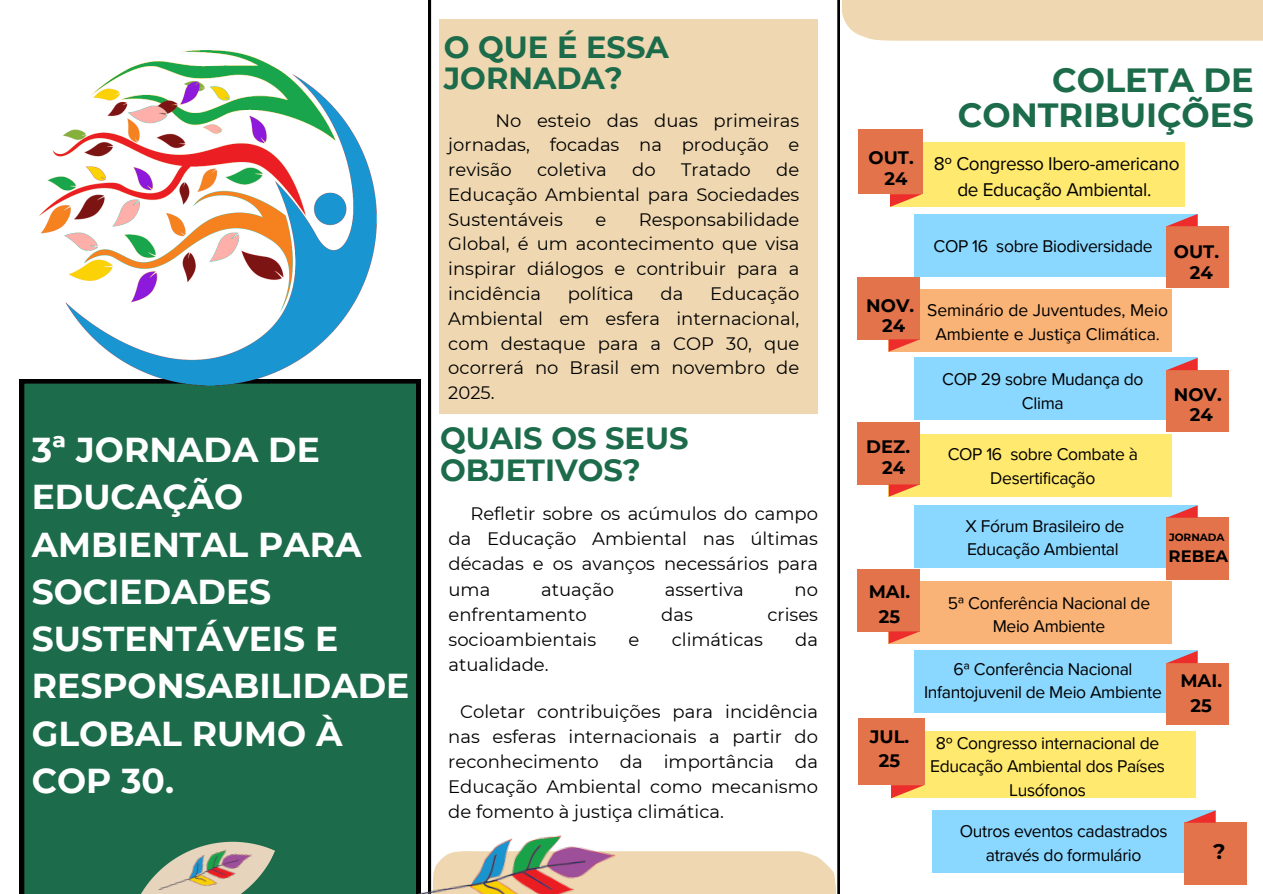
<style>
.page{position:relative;width:1263px;height:894px;background:#fff}
.page>*{position:absolute;margin:0;border:0;box-sizing:border-box;transform-origin:0 0}
.t1{font:700 34.5px/47.2px "Montserrat";color:#fff}
.t2{font:700 33.45px/34.8px "Montserrat";color:#1c6b4a;text-align:right}
.t3{font:700 30.45px/31.5px "Montserrat";color:#1c6b4a}
.t4{font:700 21px "Montserrat";color:#000}
.t5{font:19.05px/25.8px "Proxima Nova";letter-spacing:-.02em;color:#000;text-align:center}
.t6{font:18px/24.8px "Montserrat";color:#000;text-align:justify}
.t7{font:700 18px/20.2px "Montserrat";color:#000;text-align:center}
.t8{font:17.55px/23.7px "Proxima Nova";letter-spacing:-.02em;color:#000;text-align:center}
.t9{font:17.55px/23.7px "Proxima Nova";color:#000;text-align:center}
.t10{font:700 16.5px "Montserrat";color:#000}
.t11{font:700 10.5px "Montserrat";color:#000}
</style>
<div class="page">
<svg style="left:429px;top:0;width:410px;height:893px"></svg>
<div style="left:20px;top:379px;width:400px;height:514px;background:#1c6b4a"></div>
<div style="left:437px;top:754px;width:391px;height:139px;background:#fff"></div>
<div style="left:135px;top:807px;width:140px;height:86px;background:#1c6b4a"></div>
<img style="left:152px;top:839px;width:107px;height:54px">
<div style="left:890px;top:142px;width:295px;height:65px;background:#ffe96e"></div>
<div style="left:858px;top:129px;width:64px;height:65px;background:#e3734b"></div>
<svg style="left:890px;top:194px;width:32px;height:13px"></svg>
<div style="left:889px;top:289px;width:283px;height:62px;background:#fab376"></div>
<div style="left:858px;top:277px;width:62px;height:62px;background:#e3734b"></div>
<svg style="left:889px;top:339px;width:31px;height:12px"></svg>
<div style="left:914px;top:214px;width:283px;height:62px;background:#8ad8ff"></div>
<div style="left:1166px;top:226px;width:63px;height:61px;background:#e3734b"></div>
<svg style="left:1167px;top:214px;width:30px;height:12px"></svg>
<div style="left:914px;top:358px;width:283px;height:62px;background:#8ad8ff"></div>
<div style="left:1166px;top:370px;width:63px;height:61px;background:#e3734b"></div>
<svg style="left:1167px;top:358px;width:30px;height:12px"></svg>
<div style="left:889px;top:434px;width:283px;height:62px;background:#ffe96e"></div>
<div style="left:858px;top:422px;width:62px;height:62px;background:#e3734b"></div>
<svg style="left:889px;top:484px;width:31px;height:12px"></svg>
<div style="left:914px;top:505px;width:283px;height:62px;background:#8ad8ff"></div>
<div style="left:1166px;top:517px;width:63px;height:62px;background:#e3734b"></div>
<svg style="left:1168px;top:505px;width:29px;height:12px"></svg>
<div style="left:889px;top:581px;width:283px;height:62px;background:#fab376"></div>
<div style="left:858px;top:569px;width:62px;height:62px;background:#e3734b"></div>
<svg style="left:889px;top:631px;width:31px;height:12px"></svg>
<div style="left:914px;top:650px;width:283px;height:62px;background:#8ad8ff"></div>
<div style="left:1166px;top:663px;width:63px;height:61px;background:#e3734b"></div>
<svg style="left:1167px;top:651px;width:30px;height:12px"></svg>
<div style="left:891px;top:731px;width:304px;height:67px;background:#ffe96e"></div>
<div style="left:858px;top:718px;width:66px;height:66px;background:#e3734b"></div>
<svg style="left:891px;top:784px;width:33px;height:14px"></svg>
<div style="left:842px;top:0;width:421px;height:41px;background:#efd8b1"></div>
<div style="left:932px;top:810px;width:283px;height:62px;background:#8ad8ff"></div>
<div style="left:1184px;top:822px;width:63px;height:61px;background:#e3734b"></div>
<svg style="left:1186px;top:810px;width:29px;height:12px"></svg>
<div style="left:439px;top:19px;width:379px;height:395px;background:#efd8b1"></div>
<div style="left:433px;top:850px;width:403px;height:43px;background:#efd8b1"></div>
<img style="left:415px;top:822px;width:209px;height:71px">
<img style="left:20px;top:50px;width:376px;height:356px">
<p class="t1" style="left:32px;top:426px;width:379px">3ª JORNADA DE<br>EDUCAÇÃO<br>AMBIENTAL PARA<br>SOCIEDADES<br>SUSTENTÁVEIS E<br>RESPONSABILIDADE<br>GLOBAL RUMO À<br>COP 30.</p>
<h3 class="t3" style="left:444px;top:31px;width:227px">O QUE É ESSA<br>JORNADA?</h3>
<p class="t6" style="left:448px;top:108px;width:353px;text-indent:47px">No esteio das duas primeiras jornadas, focadas na produção e revisão</p>
<p class="t6" style="left:448px;top:157px;width:353px;text-indent:328px">de Educação Ambiental para Sociedades Sustentáveis</p>
<p class="t6" style="left:537px;top:157px;width:71px">coletiva</p>
<p class="t6" style="left:632px;top:157px;width:25px">do</p>
<p class="t6" style="left:681px;top:157px;width:71px">Tratado</p>
<p class="t6" style="left:448px;top:207px;width:353px;text-indent:191px">Responsabilidade Global, é um acontecimento que visa inspirar diálogos e contribuir para a incidência</p>
<p class="t6" style="left:595px;top:207px;width:12px">e</p>
<p class="t6" style="left:448px;top:281px;width:353px;text-indent:262px">Educação Ambiental em esfera internacional, com destaque para a COP 30, que ocorrerá no Brasil em novembro de 2025.</p>
<p class="t6" style="left:568px;top:281px;width:68px">política</p>
<p class="t6" style="left:661px;top:281px;width:24px">da</p>
<p class="t3" style="left:440px;top:422px;width:250px">QUAIS OS SEUS<br>OBJETIVOS?</p>
<h4 class="t6" style="left:448px;top:501px;width:371px;text-indent:22px">Refletir sobre os acúmulos do campo da Educação Ambiental nas últimas décadas e os avanços necessários para uma</h4>
<h4 class="t6" style="left:541px;top:576px;width:74px">atuação</h4>
<h4 class="t6" style="left:665px;top:576px;width:80px">assertiva</h4>
<h4 class="t6" style="left:795px;top:576px;width:25px">no</h4>
<h4 class="t6" style="left:448px;top:601px;width:140px">enfrentamento</h4>
<h4 class="t6" style="left:661px;top:601px;width:33px">das</h4>
<h4 class="t6" style="left:767px;top:601px;width:52px">crises</h4>
<h4 class="t6" style="left:448px;top:626px;width:149px">socioambientais</h4>
<h4 class="t6" style="left:629px;top:626px;width:12px">e</h4>
<h4 class="t6" style="left:672px;top:626px;width:93px">climáticas</h4>
<h4 class="t6" style="left:795px;top:626px;width:24px">da</h4>
<h4 class="t6" style="left:448px;top:651px;width:102px">atualidade.</h4>
<h4 class="t6" style="left:448px;top:699px;width:371px;text-indent:12px">Coletar contribuições para incidência nas esferas internacionais a partir do reconhecimento da importância da Educação Ambiental como mecanismo de fomento à justiça climática.</h4>
<h2 class="t7" style="left:868px;top:148px;width:47px">OUT.<br>24</h2>
<h4 class="t2" style="left:958px;top:63px;width:297px">COLETA DE<br>CONTRIBUIÇÕES</h4>
<h2 class="t5" style="left:934px;top:151px;width:247px">8º Congresso Ibero-americano de Educação Ambiental.</h2>
<p class="t7" style="left:866px;top:295px;width:49px">NOV.<br>24</p>
<p class="t7" style="left:866px;top:437px;width:45px;text-align:right">DEZ.<br>24</p>
<h4 class="t8" style="left:934px;top:234px;width:221px">COP 16 sobre Biodiversidade</h4>
<p class="t7" style="left:1174px;top:241px;width:47px">OUT.<br>24</p>
<h4 class="t9" style="left:927px;top:299px;width:242px">Seminário de Juventudes, Meio<br>Ambiente e Justiça Climática.</h4>
<h1 class="t8" style="left:942px;top:368px;width:203px">COP 29 sobre Mudança do<br>Clima</h1>
<h1 class="t8" style="left:948px;top:443px;width:192px">COP 16 sobre Combate à<br>Desertificação</h1>
<p class="t7" style="left:1174px;top:384px;width:49px">NOV.<br>24</p>
<h3 class="t7" style="left:869px;top:579px;width:43px;line-height:24.8px">MAI.<br>25</h3>
<p class="t7" style="left:870px;top:723px;width:41px;line-height:24.8px">JUL.<br>25</p>
<h3 class="t8" style="left:965px;top:514px;width:160px;text-align:left">X Fórum Brasileiro de<br>Educação Ambiental</h3>
<h4 class="t8" style="left:948px;top:591px;width:204px">5ª Conferência Nacional de<br>Meio Ambiente</h4>
<h4 class="t11" style="left:1169px;top:530px;width:57px">JORNADA</h4>
<p class="t10" style="left:1168px;top:546px;width:61px">REBEA</p>
<p class="t8" style="left:924px;top:657px;width:239px">6ª Conferência Nacional<br>Infantojuvenil de Meio Ambiente</p>
<h3 class="t7" style="left:1180px;top:668px;width:43px;line-height:24.8px">MAI.<br>25</h3>
<h4 class="t8" style="left:930px;top:731px;width:236px">8º Congresso internacional de<br>Educação Ambiental dos Países<br>Lusófonos</h4>
<h4 class="t8" style="left:960px;top:819px;width:209px">Outros eventos cadastrados através do formulário</h4>
<h3 class="t4" style="left:1213px;top:838px;width:14px">?</h3>
</div>
